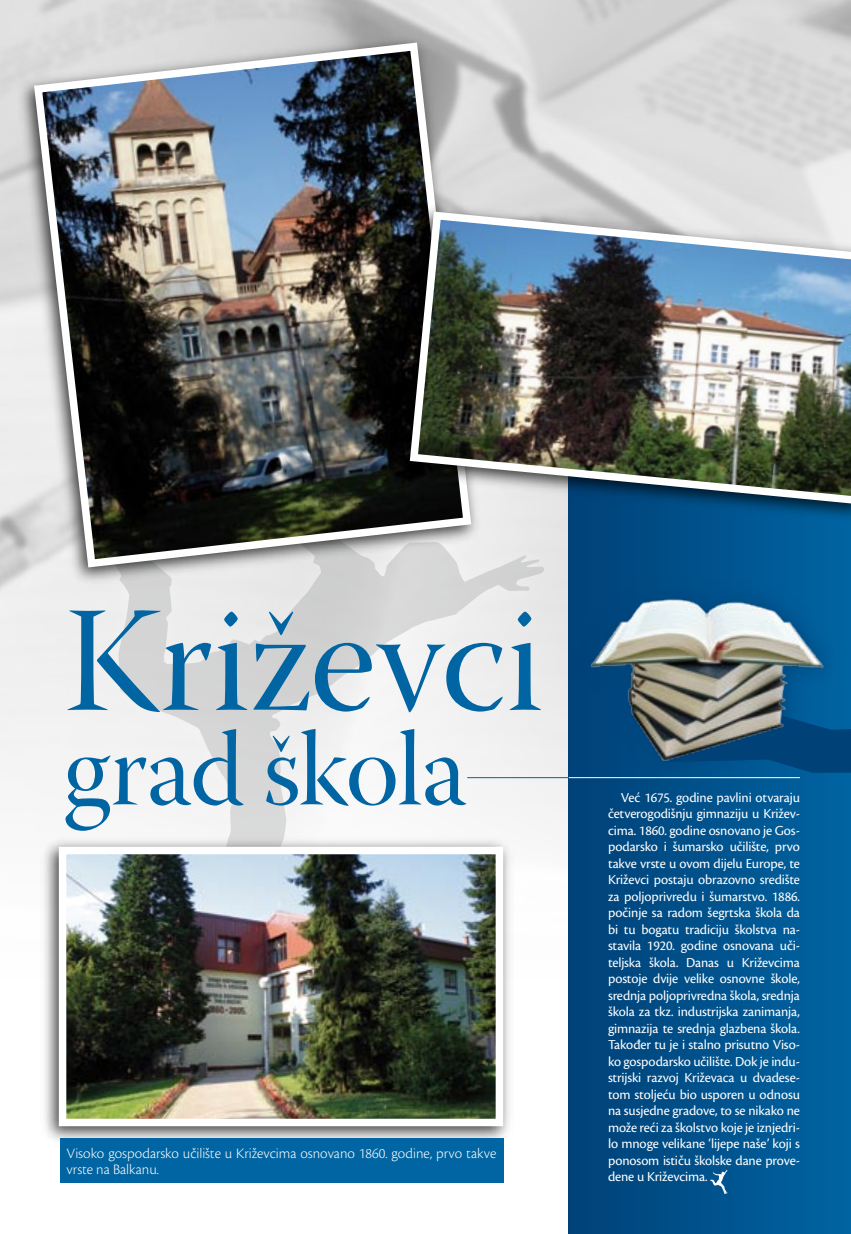
<style>
.page{position:relative;width:851px;height:1234px;background:#fff}
.page>*{position:absolute;margin:0;border:0;box-sizing:border-box;transform-origin:0 0}
.t1{font:150px "Warnock Pro Disp";letter-spacing:-.005em;color:#0065a2}
.t2{font:105px "Warnock Pro Disp";letter-spacing:-.01em;color:#0065a2}
.t3{font:300 15px/16.5px "Cronos Pro";color:#fff}
.t4{font:14.25px/16.5px "Cronos Pro";letter-spacing:-.01em;color:#fff;text-align:justify}
</style>
<div class="page">
<svg style="left:79px;top:523px;width:488px;height:348px;fill:#efefef"></svg>
<svg style="left:103px;top:523px;width:441px;height:454px;fill:#efefef"></svg>
<div style="left:568px;top:289px;width:282px;height:944px;background:linear-gradient(to right,#004077,#0064a2)"></div>
<div style="left:15px;top:32px;width:467px;height:553px;background:#000;opacity:.75"></div>
<img style="left:30px;top:38px;width:445px;height:533px">
<div style="left:391px;top:201px;width:459px;height:322px;background:#000;opacity:.75"></div>
<img style="left:405px;top:207px;width:445px;height:301px">
<div style="left:40px;top:836px;width:473px;height:309px;background:#000;opacity:.75"></div>
<img style="left:68px;top:855px;width:426px;height:261px">
<div style="left:59px;top:846px;width:444px;height:279px;border:8px solid #fff"></div>
<div style="left:60px;top:1137px;width:443px;height:45px;background:#0065a2"></div>
<svg style="left:846px;top:715px;width:4px;height:57px"></svg>
<hr style="left:467px;top:777px;width:101px;height:1px;background:#0065a2">
<div style="left:567px;top:572px;width:279px;height:213px;background:#004178;opacity:.75"></div>
<img style="left:587px;top:588px;width:245px;height:177px">
<svg style="left:709px;top:1169px;width:18px;height:24px"></svg>
<h1 class="t1" style="left:64px;top:579px;width:480px">Križevci</h1>
<h2 class="t2" style="left:64px;top:713px;width:404px">grad škola</h2>
<p class="t3" style="left:67px;top:1144px;width:431px">Visoko gospodarsko učilište u Križevcima osnovano 1860. godine, prvo takve vrste na Balkanu.</p>
<p class="t4" style="left:608px;top:788px;width:193px;text-indent:13px">Već 1675. godine pavlini otvaraju četverogodišnju gimnaziju u Križev&shy;cima. 1860. godine osnovano je Gos&shy;podarsko i šumarsko učilište, prvo takve vrste u ovom dijelu Europe, te Križevci postaju obrazovno središte za poljoprivredu i šumarstvo. 1886. počinje sa radom šegrtska škola da bi tu bogatu tradiciju školstva na&shy;stavila 1920. godine osnovana uči&shy;teljska škola. Danas u Križevcima postoje dvije velike osnovne škole, srednja poljoprivredna škola, srednja škola za tkz. industrijska zanimanja, gimnazija te srednja glazbena škola.<br>Također tu je i stalno prisutno Viso&shy;ko gospodarsko učilište. Dok je indu&shy;strijski razvoj Križevaca u dvadese&shy;tom stoljeću bio usporen u odnosu na susjedne gradove, to se nikako ne može reći za školstvo koje je iznjedri&shy;lo mnoge velikane ‘lijepe naše’ koji s ponosom ističu školske dane prove&shy;dene u Križevcima.</p>
</div>
